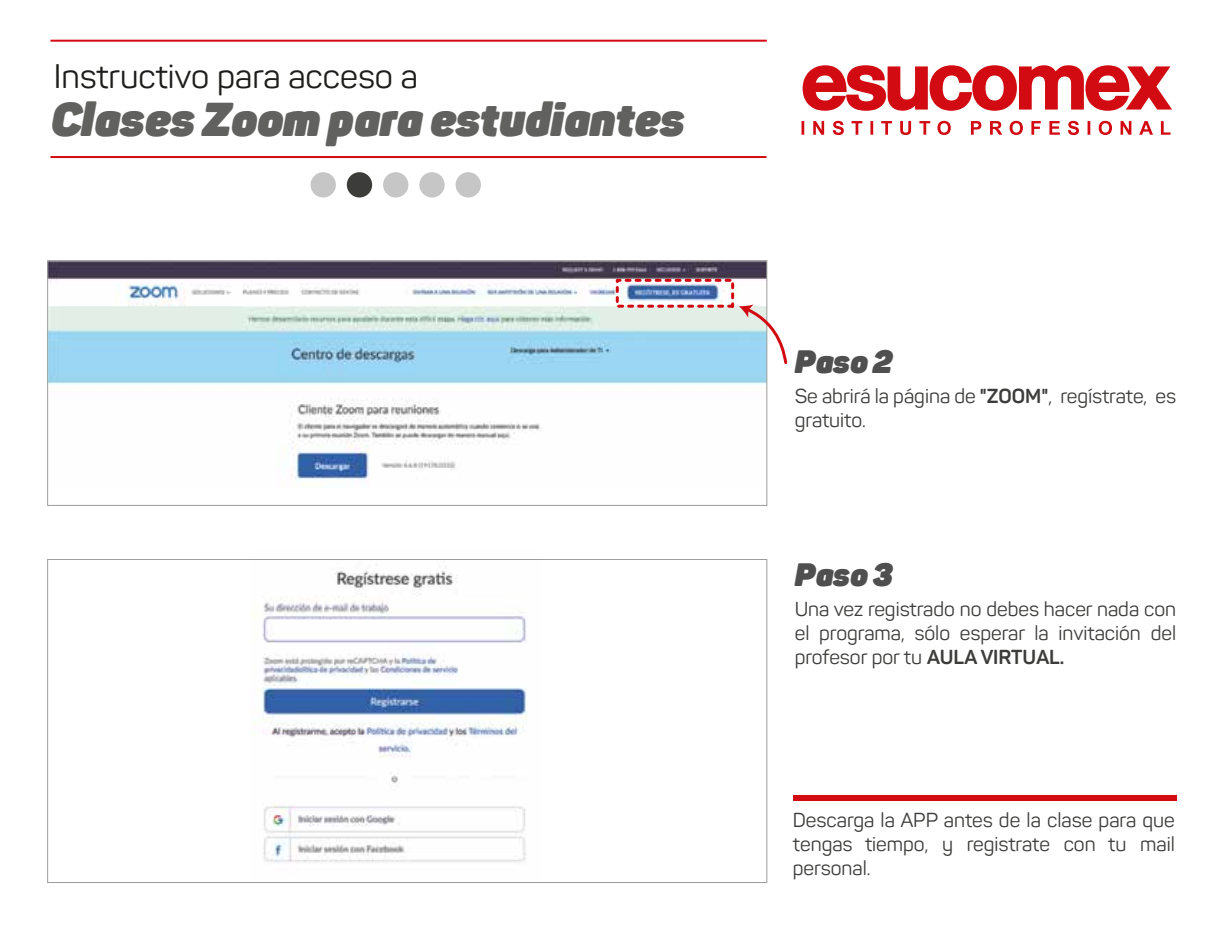
<style>
.page{position:relative;width:1224px;height:929px;background:#fff}
.page>*{position:absolute;margin:0;border:0;box-sizing:border-box;transform-origin:0 0}
.t1{font:italic 900 46.8px "Panton";color:#616160}
.t2{font:33.6px "Panton";color:#1d1d1b}
.t3{font:italic 900 32px "Panton";color:#504f4f}
.t4{font:20px/24px "Panton";color:#3c3c3b;text-align:justify}
.s1{font-weight:700}
</style>
<div class="page">
<div style="left:793px;top:795px;width:384px;height:5px;background:#d20a11"></div>
<img style="left:49px;top:262px;width:716px;height:218px">
<img style="left:251px;top:566px;width:276px;height:296px">
<div style="left:616px;top:279px;width:118px;height:29px;border:3px dashed #d20a11"></div>
<div style="left:47px;top:260px;width:720px;height:246px;border:1px solid #9d9d9c"></div>
<svg style="left:739px;top:304px;width:49px;height:62px"></svg>
<svg style="left:802px;top:65px;width:370px;height:70px"></svg>
<hr style="left:50px;top:156px;width:716px;height:2px;background:#d20a11">
<hr style="left:50px;top:40px;width:717px;height:2px;background:#d20a11">
<div style="left:311px;top:172px;width:25px;height:25px;background:#c6c6c6;border-radius:50%"></div>
<div style="left:347px;top:172px;width:25px;height:25px;background:#3c3c3b;border-radius:50%"></div>
<div style="left:383px;top:172px;width:25px;height:25px;background:#c6c6c6;border-radius:50%"></div>
<div style="left:419px;top:172px;width:26px;height:25px;background:#c6c6c6;border-radius:50%"></div>
<div style="left:456px;top:172px;width:25px;height:25px;background:#c6c6c6;border-radius:50%"></div>
<h2 class="t2" style="left:54px;top:55px;width:366px">Instructivo para acceso a</h2>
<h1 class="t1" style="left:50px;top:89px;width:636px">Clases Zoom para estudiantes</h1>
<h3 class="t3" style="left:795px;top:341px;width:100px">Paso 2</h3>
<p class="t4" style="left:795px;top:384px;width:383px">Se abrirá la página de <span class="s1">"ZOOM"</span>, regístrate, es gratuito.</p>
<h3 class="t3" style="left:795px;top:553px;width:100px">Paso 3</h3>
<p class="t4" style="left:795px;top:596px;width:383px">Una vez registrado no debes hacer nada con el programa, sólo esperar la invitación del profesor por tu <span class="s1">AULA VIRTUAL.</span></p>
<p class="t4" style="left:793px;top:807px;width:383px">Descarga la APP antes de la clase para que tengas tiempo, y registrate con tu mail personal.</p>
</div>
